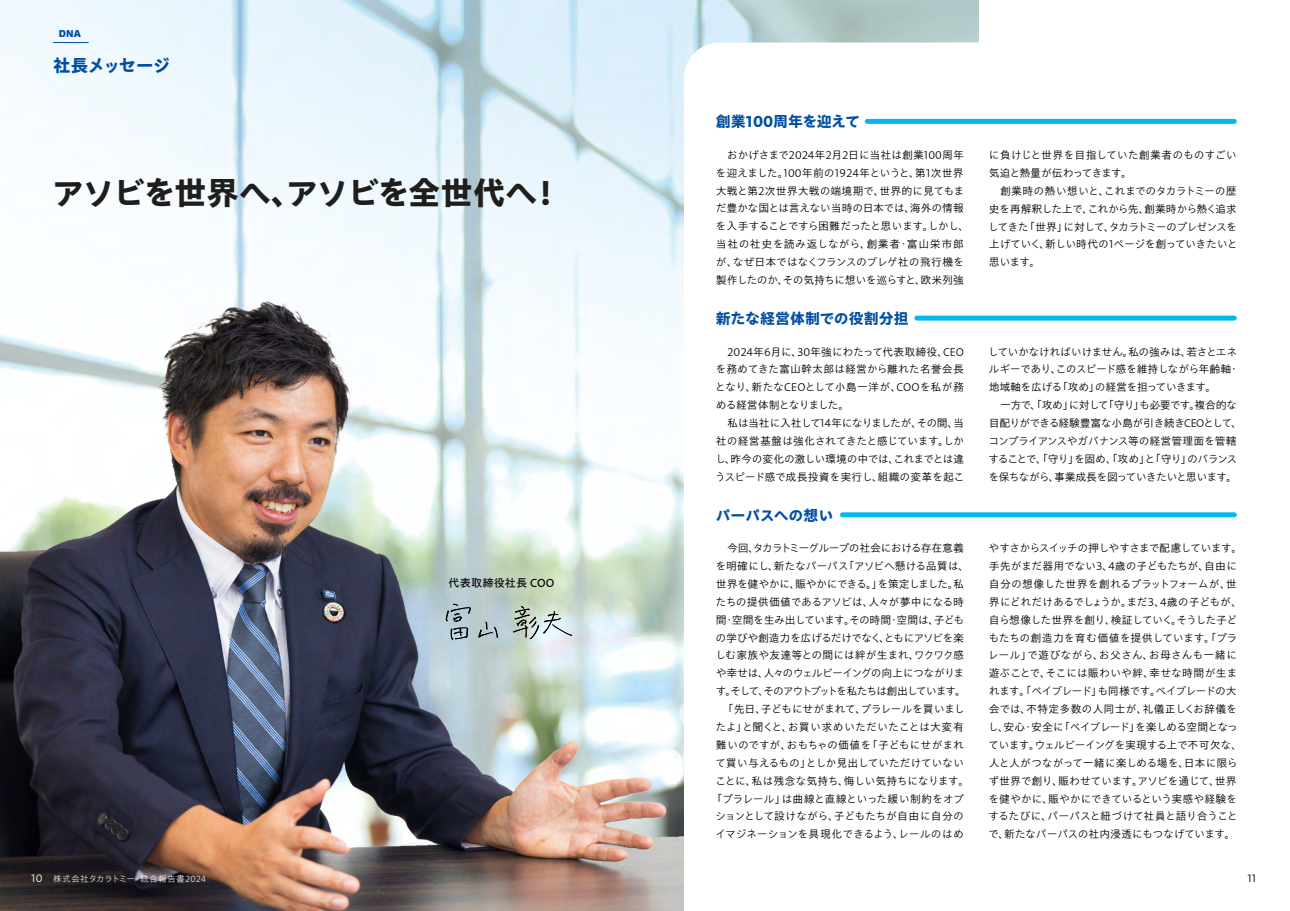
<style>
.page{position:relative;width:1290px;height:911px;background:#fff}
.page>*{position:absolute;margin:0;border:0;box-sizing:border-box;transform-origin:0 0}
.t1{font:700 expanded 32.5px "P Aoto Gothic Std N";letter-spacing:-.045em;color:#1f1e1d}
.t2{font:700 expanded 17.5px "P Aoto Gothic Std N";letter-spacing:-.035em;color:#004ea2}
.t3{font:700 expanded 15px "P Aoto Gothic Std N";letter-spacing:-.015em;color:#004ea2}
.t4{font:500 11.25px "P Aoto Gothic Std N";color:#000}
.t5{font:300 11.25px "Sharoa Pro";color:#000}
.t6{font:300 11px/17.9px "P Aoto Gothic Std N";letter-spacing:-.04em;color:#000;text-align:justify}
.t7{font:300 11px/17.9px "P Aoto Gothic Std N";letter-spacing:-.02em;color:#000;text-align:center}
.t8{font:300 11px/17.9px "P Aoto Gothic Std N";letter-spacing:-.06em;color:#000;text-align:center}
.t9{font:300 11px "P Aoto Gothic Std N";letter-spacing:-.12em;color:#000}
.t10{font:300 11px "P Aoto Gothic Std N";letter-spacing:-.065em;color:#000}
.t11{font:300 11px "P Aoto Gothic Std N";letter-spacing:-.01em;color:#000}
.t12{font:300 11px "P Aoto Gothic Std N";letter-spacing:.01em;color:#000}
.t13{font:800 10px "Sharoa Pro";color:#004ea2}
.t14{font:300 expanded 8.75px "P Aoto Gothic Std N";letter-spacing:.025em;color:#fff}
.s1{font-family:"Sharoa Pro";font-stretch:normal;font-size:11.25px}
</style>
<div class="page">
<img style="left:0;top:0;width:978px;height:911px">
<svg style="left:446px;top:604px;width:126px;height:36px"></svg>
<svg style="left:684px;top:43px;width:553px;height:868px"></svg>
<hr style="left:53px;top:42px;width:36px;height:1px;background:#004ea2">
<div style="left:867px;top:119px;width:367px;height:5px;background:#00b9ef"></div>
<div style="left:917px;top:315px;width:317px;height:5px;background:#00b9ef"></div>
<div style="left:842px;top:512px;width:392px;height:5px;background:#00b9ef"></div>
<p class="t13" style="left:59px;top:25px;width:24px">DNA</p>
<h2 class="t2" style="left:53px;top:56px;width:119px">社長メッセージ</h2>
<h1 class="t1" style="left:52px;top:175px;width:511px">アソビを世界へ、アソビを全世代へ！</h1>
<p class="t4" style="left:449px;top:576px;width:107px">代表取締役社長 COO</p>
<h3 class="t3" style="left:716px;top:113px;width:146px">創業100周年を迎えて</h3>
<p class="t7" style="left:715px;top:147px;width:255px">おかげさまで2024年2月2日に当社は創業100周年<br>を迎えました。100年前の1924年というと、第1次世界大戦と第2次世界大戦の端境期で、世界的に見てもまだ豊かな国とは言えない当時の日本では、海外の情報を入手することですら困難だったと思います。しかし、当社の社史を読み返しながら、創業者・富山栄市郎が、なぜ日本ではなくフランスのブレゲ社の飛行機を製作したのか、その気持ちに想いを巡らすと、欧米列強</p>
<h3 class="t3" style="left:716px;top:310px;width:194px">新たな経営体制での役割分担</h3>
<p class="t6" style="left:715px;top:343px;width:250px;text-indent:12px">2024年6月に、30年強にわたって代表取締役、CEOを務めてきた富山幹太郎は経営から離れた名誉会長となり、新たなCEOとして小島一洋が、COOを私が務める経営体制となりました。</p>
<p class="t6" style="left:715px;top:415px;width:251px;text-indent:12px">私は当社に入社して14年になりましたが、その間、当社の経営基盤は強化されてきたと感じています。しかし、昨今の変化の激しい環境の中では、これまでとは違うスピード感で成長投資を実行し、組織の変革を起こ</p>
<h3 class="t3" style="left:716px;top:506px;width:119px">パーパスへの想い</h3>
<p class="t8" style="left:727px;top:540px;width:238px">今回、タカラトミーグループの社会における存在意義</p>
<p class="t7" style="left:715px;top:558px;width:255px">を明確にし、新たなパーパス「アソビへ懸ける品質は、</p>
<p class="t6" style="left:716px;top:576px;width:250px">世界を健やかに、賑やかにできる。」を策定しました。私</p>
<p class="t6" style="left:715px;top:593px;width:250px">たちの提供価値であるアソビは、人々が夢中になる時</p>
<p class="t6" style="left:716px;top:611px;width:250px">間・空間を生み出しています。その時間・空間は、子ども</p>
<p class="t8" style="left:716px;top:629px;width:250px">の学びや創造力を広げるだけでなく、ともにアソビを楽</p>
<p class="t11" style="left:715px;top:648px;width:250px">しむ家族や友達等との間には絆が生まれ、ワクワク感</p>
<p class="t10" style="left:716px;top:665px;width:250px">や幸せは、人々のウェルビーイングの向上につながりま</p>
<p class="t9" style="left:715px;top:683px;width:252px">す。そして、そのアウトプットを私たちは創出しています。</p>
<p class="t6" style="left:723px;top:701px;width:244px">「先日、子どもにせがまれて、プラレールを買いまし</p>
<p class="t12" style="left:715px;top:719px;width:250px">たよ」と聞くと、お買い求めいただいたことは大変有</p>
<p class="t6" style="left:716px;top:736px;width:250px">難いのですが、おもちゃの価値を「子どもにせがまれ</p>
<p class="t6" style="left:715px;top:754px;width:250px">て買い与えるもの」としか見出していただけていない</p>
<p class="t6" style="left:715px;top:772px;width:256px">ことに、私は残念な気持ち、悔しい気持ちになります。</p>
<p class="t6" style="left:711px;top:790px;width:254px">「プラレール」は曲線と直線といった緩い制約をオプ</p>
<p class="t6" style="left:715px;top:808px;width:250px">ションとして設けながら、子どもたちが自由に自分の</p>
<p class="t6" style="left:715px;top:826px;width:250px">イマジネーションを具現化できるよう、レールのはめ</p>
<p class="t7" style="left:988px;top:147px;width:250px;text-align:left">に負けじと世界を目指していた創業者のものすごい気迫と熱量が伝わってきます。</p>
<p class="t6" style="left:988px;top:183px;width:251px;text-indent:12px">創業時の熱い想いと、これまでのタカラトミーの歴史を再解釈した上で、これから先、創業時から熱く追求してきた「世界」に対して、タカラトミーのプレゼンスを上げていく、新しい時代の1ページを創っていきたいと思います。</p>
<p class="t6" style="left:988px;top:343px;width:253px;text-align:left">していかなければいけません。私の強みは、若さとエネルギーであり、このスピード感を維持しながら年齢軸・地域軸を広げる「攻め」の経営を担っていきます。</p>
<p class="t8" style="left:988px;top:397px;width:256px">一方で、「攻め」に対して「守り」も必要です。複合的な<br>目配りができる経験豊富な小島が引き続きCEOとして、コンプライアンスやガバナンス等の経営管理面を管轄することで、「守り」を固め、「攻め」と「守り」のバランスを保ちながら、事業成長を図っていきたいと思います。</p>
<p class="t6" style="left:988px;top:540px;width:256px;text-align:left">やすさからスイッチの押しやすさまで配慮しています。手先がまだ器用でない3、４歳の子どもたちが、自由に自分の想像した世界を創れるプラットフォームが、世界にどれだけあるでしょうか。まだ3、4歳の子どもが、自ら想像した世界を創り、検証していく。そうした子どもたちの創造力を育む価値を提供しています。「プラレール」で遊びながら、お父さん、お母さんも一緒に遊ぶことで、そこには賑わいや絆、幸せな時間が生まれます。「ベイブレード」も同様です。ベイブレードの大会では、不特定多数の人同士が、礼儀正しくお辞儀をし、安心・安全に「ベイブレード」を楽しめる空間となっています。ウェルビーイングを実現する上で不可欠な、人と人がつながって一緒に楽しめる場を、日本に限らず世界で創り、賑わせています。アソビを通じて、世界を健やかに、賑やかにできているという実感や経験をするたびに、パーパスと紐づけて社員と語り合うことで、新たなパーパスの社内浸透にもつなげています。</p>
<p class="t14" style="left:31px;top:872px;width:176px"><span class="s1">10</span> 株式会社タカラトミー 統合報告書2024</p>
<p class="t5" style="left:1247px;top:868px;width:10px">11</p>
</div>
